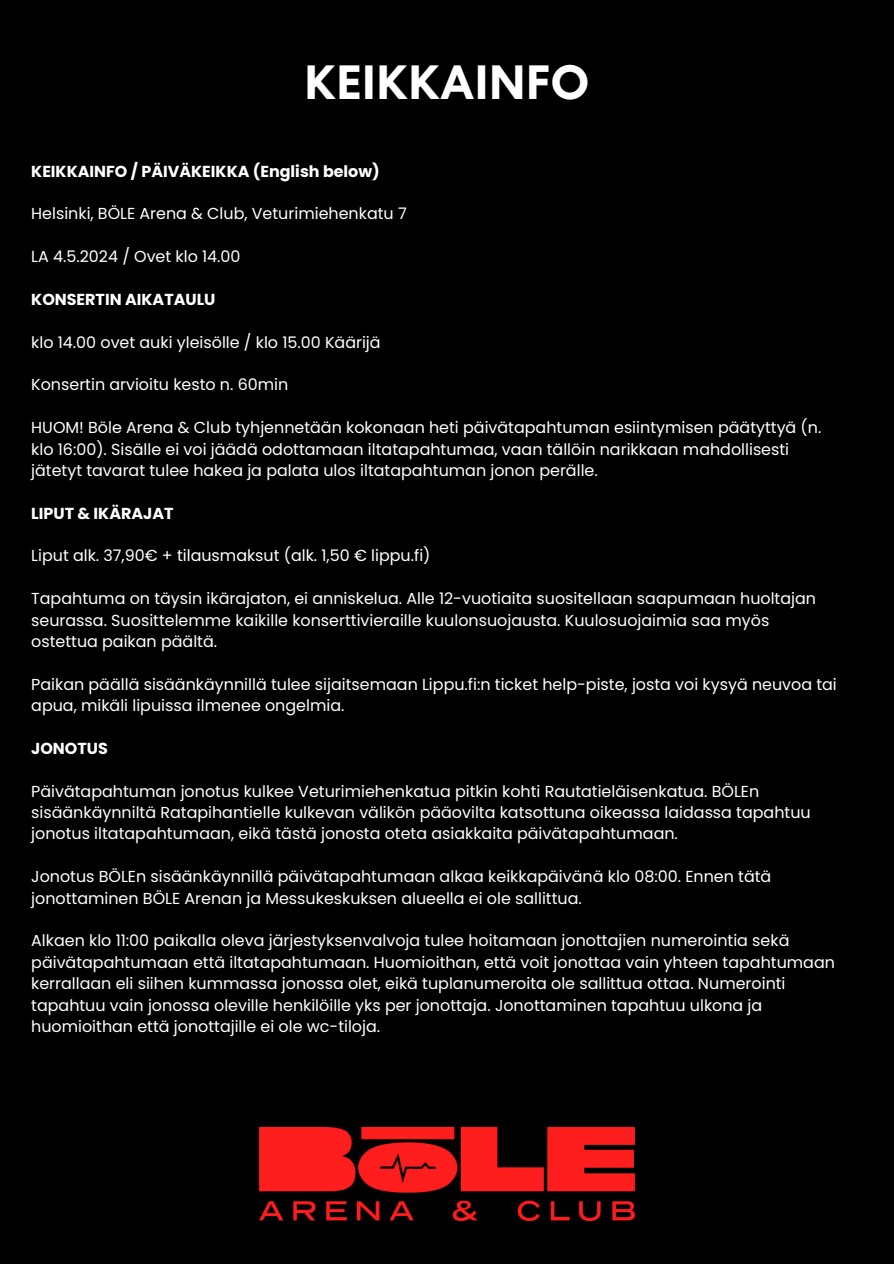
<style>
.page{position:relative;width:894px;height:1264px;background:#fff}
.page>*{position:absolute;margin:0;border:0;box-sizing:border-box;transform-origin:0 0}
.t1{font:700 48px "Centra No 2";color:#fff}
.t2{font:15.9px/21.3px "Poppins";color:#fff}
.t3{font:700 15.9px "Poppins";color:#fff}
</style>
<div class="page">
<div style="left:0;top:0;width:893px;height:1263px;background:#000"></div>
<img style="left:258px;top:1126px;width:378px;height:96px">
<h3 class="t1" style="left:304px;top:65px;width:287px">KEIKKAINFO</h3>
<p class="t3" style="left:31px;top:160px;width:350px">KEIKKAINFO / PÄIVÄKEIKKA (English below)</p>
<p class="t2" style="left:31px;top:203px;width:377px">Helsinki, BÖLE Arena &amp; Club, Veturimiehenkatu 7</p>
<h2 class="t2" style="left:31px;top:246px;width:211px">LA 4.5.2024 / Ovet klo 14.00</h2>
<p class="t3" style="left:31px;top:288px;width:186px">KONSERTIN AIKATAULU</p>
<p class="t2" style="left:31px;top:331px;width:351px">klo 14.00 ovet auki yleisölle / klo 15.00 Käärijä</p>
<p class="t2" style="left:31px;top:374px;width:258px">Konsertin arvioitu kesto n. 60min</p>
<h2 class="t2" style="left:31px;top:417px;width:791px">HUOM! Böle Arena &amp; Club tyhjennetään kokonaan heti päivätapahtuman esiintymisen päätyttyä (n. klo 16:00). Sisälle ei voi jäädä odottamaan iltatapahtumaa, vaan tällöin narikkaan mahdollisesti jätetyt tavarat tulee hakea ja palata ulos iltatapahtuman jonon perälle.</h2>
<p class="t3" style="left:31px;top:502px;width:144px">LIPUT &amp; IKÄRAJAT</p>
<p class="t2" style="left:31px;top:545px;width:400px">Liput alk. 37,90€ + tilausmaksut (alk. 1,50 € lippu.fi)</p>
<p class="t2" style="left:31px;top:588px;width:786px">Tapahtuma on täysin ikärajaton, ei anniskelua. Alle 12-vuotiaita suositellaan saapumaan huoltajan seurassa. Suosittelemme kaikille konserttivieraille kuulonsuojausta. Kuulosuojaimia saa myös ostettua paikan päältä.</p>
<h2 class="t2" style="left:31px;top:673px;width:806px">Paikan päällä sisäänkäynnillä tulee sijaitsemaan Lippu.fi:n ticket help-piste, josta voi kysyä neuvoa tai apua, mikäli lipuissa ilmenee ongelmia.</h2>
<p class="t3" style="left:31px;top:737px;width:78px">JONOTUS</p>
<p class="t2" style="left:31px;top:780px;width:780px">Päivätapahtuman jonotus kulkee Veturimiehenkatua pitkin kohti Rautatieläisenkatua. BÖLEn sisäänkäynniltä Ratapihantielle kulkevan välikön pääovilta katsottuna oikeassa laidassa tapahtuu jonotus iltatapahtumaan, eikä tästä jonosta oteta asiakkaita päivätapahtumaan.</p>
<p class="t2" style="left:31px;top:866px;width:741px">Jonotus BÖLEn sisäänkäynnillä päivätapahtumaan alkaa keikkapäivänä klo 08:00. Ennen tätä jonottaminen BÖLE Arenan ja Messukeskuksen alueella ei ole sallittua.</p>
<p class="t2" style="left:31px;top:930px;width:805px">Alkaen klo 11:00 paikalla oleva järjestyksenvalvoja tulee hoitamaan jonottajien numerointia sekä päivätapahtumaan että iltatapahtumaan. Huomioithan, että voit jonottaa vain yhteen tapahtumaan kerrallaan eli siihen kummassa jonossa olet, eikä tuplanumeroita ole sallittua ottaa. Numerointi tapahtuu vain jonossa oleville henkilöille yks per jonottaja. Jonottaminen tapahtuu ulkona ja huomioithan että jonottajille ei ole wc-tiloja.</p>
</div>
